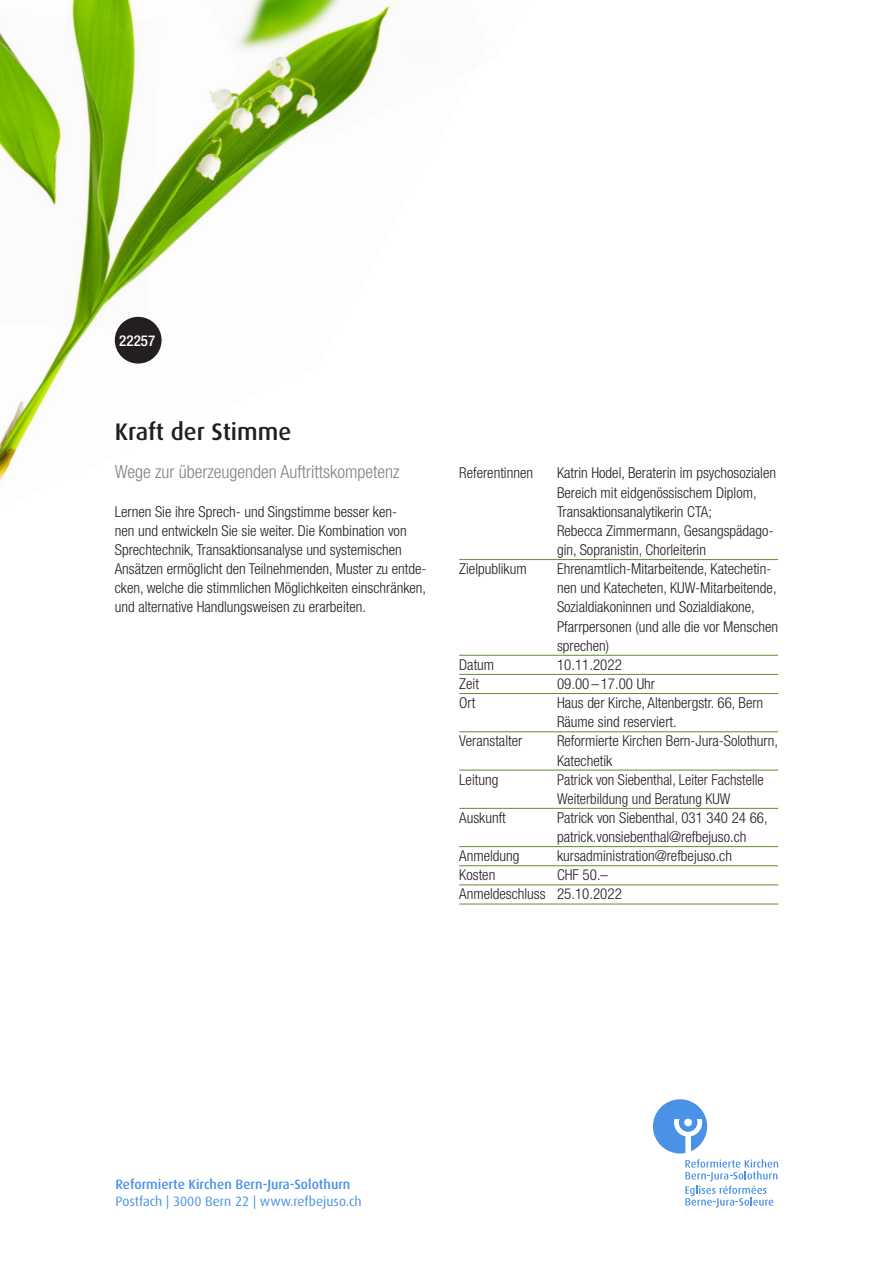
<style>
.page{position:relative;width:893px;height:1263px;background:#fff}
.page>*{position:absolute;margin:0;border:0;box-sizing:border-box;transform-origin:0 0}
.t1{font:500 24px "Dax";color:#231f20}
.t2{font:300 condensed 18px "Helvetica Neue LT Std";color:#808285}
.t3{font:300 condensed 15px/19.2px "Helvetica Neue LT Std";color:#231f20}
.t4{font:500 condensed 15px "Helvetica Neue LT Std";color:#fff}
.t5{font:500 13.5px "Dax";color:#4992e8}
.t6{font:13.5px "Dax";color:#4992e8}
</style>
<div class="page">
<svg style="left:653px;top:1099px;width:54px;height:54px"></svg>
<svg style="left:685px;top:1159px;width:93px;height:49px"></svg>
<img style="left:0;top:143px;width:285px;height:339px">
<img style="left:0;top:0;width:161px;height:330px">
<img style="left:191px;top:0;width:200px;height:143px">
<hr style="left:459px;top:559px;width:319px;height:1px;background:#638d2e">
<hr style="left:459px;top:655px;width:319px;height:1px;background:#638d2e">
<hr style="left:459px;top:674px;width:319px;height:1px;background:#638d2e">
<hr style="left:459px;top:693px;width:319px;height:1px;background:#638d2e">
<hr style="left:459px;top:731px;width:319px;height:1px;background:#638d2e">
<hr style="left:459px;top:770px;width:319px;height:1px;background:#638d2e">
<hr style="left:459px;top:808px;width:319px;height:1px;background:#638d2e">
<hr style="left:459px;top:846px;width:319px;height:1px;background:#638d2e">
<hr style="left:459px;top:865px;width:319px;height:1px;background:#638d2e">
<hr style="left:459px;top:884px;width:319px;height:1px;background:#638d2e">
<hr style="left:459px;top:904px;width:319px;height:1px;background:#638d2e">
<div style="left:115px;top:317px;width:47px;height:47px;background:#231f20;border-radius:50%"></div>
<p class="t4" style="left:119px;top:331px;width:37px">22257</p>
<h1 class="t1" style="left:115px;top:418px;width:178px">Kraft der Stimme</h1>
<p class="t2" style="left:115px;top:462px;width:286px">Wege zur überzeugenden Auftrittskompetenz</p>
<p class="t3" style="left:115px;top:502px;width:313px">Lernen Sie ihre Sprech- und Singstimme besser ken-<br>nen und entwickeln Sie sie weiter. Die Kombination von Sprechtechnik, Transaktionsanalyse und systemischen Ansätzen ermöglicht den Teilnehmenden, Muster zu entde&shy;cken, welche die stimmlichen Möglichkeiten einschränken, und alternative Handlungsweisen zu erarbeiten.</p>
<p class="t3" style="left:459px;top:463px;width:75px">Referentinnen</p>
<p class="t3" style="left:557px;top:463px;width:220px">Katrin Hodel, Beraterin im psychosozialen Bereich mit eidgenössischem Diplom, Transaktionsanalytikerin CTA;<br>Rebecca Zimmermann, Gesangspädago&shy;gin, Sopranistin, Chorleiterin</p>
<p class="t3" style="left:459px;top:559px;width:69px">Zielpublikum</p>
<p class="t3" style="left:557px;top:559px;width:223px">Ehrenamtlich-Mitarbeitende, Katechetin&shy;nen und Katecheten, KUW-Mitarbeitende, Sozialdiakoninnen und Sozialdiakone, Pfarrpersonen (und alle die vor Menschen sprechen)</p>
<p class="t3" style="left:459px;top:655px;width:37px">Datum</p>
<p class="t3" style="left:557px;top:655px;width:66px">10.11.2022</p>
<p class="t3" style="left:459px;top:674px;width:21px">Zeit</p>
<p class="t3" style="left:557px;top:674px;width:99px">09.00 –17.00 Uhr</p>
<p class="t3" style="left:459px;top:693px;width:18px">Ort</p>
<p class="t3" style="left:557px;top:693px;width:208px">Haus der Kirche, Altenbergstr. 66, Bern<br>Räume sind reserviert.</p>
<p class="t3" style="left:459px;top:731px;width:65px">Veranstalter</p>
<p class="t3" style="left:557px;top:731px;width:222px">Reformierte Kirchen Bern-Jura-Solothurn,<br>Katechetik</p>
<p class="t3" style="left:459px;top:770px;width:41px">Leitung</p>
<p class="t3" style="left:557px;top:769px;width:208px">Patrick von Siebenthal, Leiter Fachstelle<br>Weiterbildung und Beratung KUW</p>
<p class="t3" style="left:459px;top:808px;width:48px">Auskunft</p>
<p class="t3" style="left:557px;top:808px;width:212px">Patrick von Siebenthal, 031 340 24 66, patrick.vonsiebenthal@refbejuso.ch</p>
<p class="t3" style="left:459px;top:846px;width:62px">Anmeldung</p>
<p class="t3" style="left:557px;top:846px;width:176px">kursadministration@refbejuso.ch</p>
<p class="t3" style="left:459px;top:865px;width:38px">Kosten</p>
<p class="t3" style="left:459px;top:865px;width:164px;text-indent:98px">CHF 50.–<br>Anmeldeschluss 25.10.2022</p>
<p class="t5" style="left:115px;top:1177px;width:237px">Reformierte Kirchen Bern-Jura-Solothurn</p>
<p class="t6" style="left:115px;top:1193px;width:248px">Postfach | 3000 Bern 22 | www.refbejuso.ch</p>
</div>
